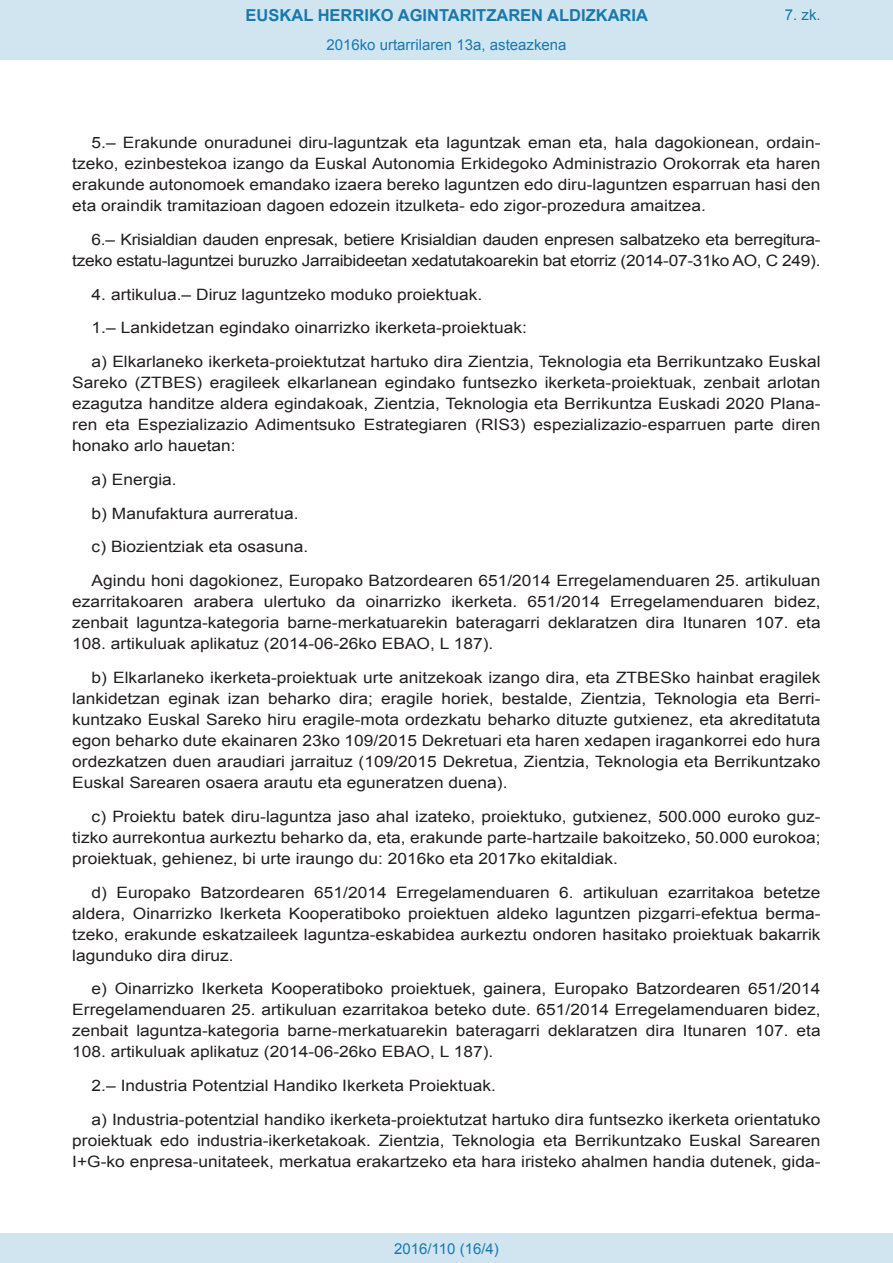
<style>
.page{position:relative;width:893px;height:1263px;background:#fff}
.page>*{position:absolute;margin:0;border:0;box-sizing:border-box;transform-origin:0 0}
.t1{font:700 16.5px "Arial";color:#1879ad}
.BOPVDetalle{font:15.6px/21px "Arial";color:#231f20;text-align:justify;scale:1.11 1}
.BOPVDetalle-2{font:15.6px/21px "Arial";letter-spacing:-.02em;color:#231f20;text-align:right;scale:1.11 1}
.Paginacion_Centro{font:15px "Arial";color:#1879ad}
</style>
<div class="page">
<div style="left:0;top:0;width:893px;height:60px;background:#d0e5f0"></div>
<div style="left:0;top:1233px;width:893px;height:30px;background:#d0e5f0"></div>
<p class="t1" style="left:246px;top:4px;width:404px">EUSKAL HERRIKO AGINTARITZAREN ALDIZKARIA</p>
<p class="Paginacion_Centro" style="left:326px;top:35px;width:242px">2016ko urtarrilaren 13a, asteazkena</p>
<p class="Paginacion_Centro" style="left:785px;top:5px;width:37px">7. zk.</p>
<p class="BOPVDetalle" style="left:72px;top:132px;width:676px;text-indent:19px">5.– Erakunde onuradunei diru-laguntzak eta laguntzak eman eta, hala dagokionean, ordain&shy;tzeko, ezinbestekoa izango da Euskal Autonomia Erkidegoko Administrazio Orokorrak eta haren erakunde autonomoek emandako izaera bereko laguntzen edo diru-laguntzen esparruan hasi den eta oraindik tramitazioan dagoen edozein itzulketa- edo zigor-prozedura amaitzea.</p>
<p class="BOPVDetalle-2" style="left:72px;top:229px;width:676px">6.– Krisialdian dauden enpresak, betiere Krisialdian dauden enpresen salbatzeko eta berregitura&shy;tzeko estatu-laguntzei buruzko Jarraibideetan xedatutakoarekin bat etorriz (2014-07-31ko AO, C 249).</p>
<p class="BOPVDetalle" style="left:92px;top:284px;width:353px">4. artikulua.– Diruz laguntzeko moduko proiektuak.</p>
<p class="BOPVDetalle" style="left:92px;top:318px;width:394px">1.– Lankidetzan egindako oinarrizko ikerketa-proiektuak:</p>
<p class="BOPVDetalle" style="left:72px;top:351px;width:676px;text-indent:19px">a) Elkarlaneko ikerketa-proiektutzat hartuko dira Zientzia, Teknologia eta Berrikuntzako Euskal Sareko (ZTBES) eragileek elkarlanean egindako funtsezko ikerketa-proiektuak, zenbait arlotan ezagutza handitze aldera egindakoak, Zientzia, Teknologia eta Berrikuntza Euskadi 2020 Plana&shy;ren eta Espezializazio Adimentsuko Estrategiaren (RIS3) espezializazio-esparruen parte diren honako arlo hauetan:</p>
<p class="BOPVDetalle" style="left:92px;top:469px;width:78px">a) Energia.</p>
<p class="BOPVDetalle" style="left:92px;top:503px;width:188px">b) Manufaktura aurreratua.</p>
<p class="BOPVDetalle" style="left:92px;top:537px;width:197px">c) Biozientziak eta osasuna.</p>
<p class="BOPVDetalle" style="left:72px;top:570px;width:676px;text-indent:19px">Agindu honi dagokionez, Europako Batzordearen 651/2014 Erregelamenduaren 25. artikuluan ezarritakoaren arabera ulertuko da oinarrizko ikerketa. 651/2014 Erregelamenduaren bidez, zenbait laguntza-kategoria barne-merkatuarekin bateragarri deklaratzen dira Itunaren 107. eta 108. artikuluak aplikatuz (2014-06-26ko EBAO, L 187).</p>
<p class="BOPVDetalle" style="left:72px;top:667px;width:676px;text-indent:19px">b) Elkarlaneko ikerketa-proiektuak urte anitzekoak izango dira, eta ZTBESko hainbat eragilek lankidetzan eginak izan beharko dira; eragile horiek, bestalde, Zientzia, Teknologia eta Berri&shy;kuntzako Euskal Sareko hiru eragile-mota ordezkatu beharko dituzte gutxienez, eta akreditatuta egon beharko dute ekainaren 23ko 109/2015 Dekretuari eta haren xedapen iragankorrei edo hura ordezkatzen duen araudiari jarraituz (109/2015 Dekretua, Zientzia, Teknologia eta Berrikuntzako Euskal Sarearen osaera arautu eta eguneratzen duena).</p>
<p class="BOPVDetalle" style="left:72px;top:806px;width:676px;text-indent:19px">c) Proiektu batek diru-laguntza jaso ahal izateko, proiektuko, gutxienez, 500.000 euroko guz&shy;tizko aurrekontua aurkeztu beharko da, eta, erakunde parte-hartzaile bakoitzeko, 50.000 eurokoa; proiektuak, gehienez, bi urte iraungo du: 2016ko eta 2017ko ekitaldiak.</p>
<p class="BOPVDetalle" style="left:72px;top:882px;width:676px;text-indent:19px">d) Europako Batzordearen 651/2014 Erregelamenduaren 6. artikuluan ezarritakoa betetze aldera, Oinarrizko Ikerketa Kooperatiboko proiektuen aldeko laguntzen pizgarri-efektua berma&shy;tzeko, erakunde eskatzaileek laguntza-eskabidea aurkeztu ondoren hasitako proiektuak bakarrik lagunduko dira diruz.</p>
<p class="BOPVDetalle" style="left:72px;top:978px;width:676px;text-indent:19px">e) Oinarrizko Ikerketa Kooperatiboko proiektuek, gainera, Europako Batzordearen 651/2014<br>Erregelamenduaren 25. artikuluan ezarritakoa beteko dute. 651/2014 Erregelamenduaren bidez, zenbait laguntza-kategoria barne-merkatuarekin bateragarri deklaratzen dira Itunaren 107. eta 108. artikuluak aplikatuz (2014-06-26ko EBAO, L 187).</p>
<p class="BOPVDetalle" style="left:92px;top:1075px;width:366px">2.– Industria Potentzial Handiko Ikerketa Proiektuak.</p>
<p class="BOPVDetalle" style="left:72px;top:1109px;width:676px;text-indent:19px">a) Industria-potentzial handiko ikerketa-proiektutzat hartuko dira funtsezko ikerketa orientatuko proiektuak edo industria-ikerketakoak. Zientzia, Teknologia eta Berrikuntzako Euskal Sarearen I+G-ko enpresa-unitateek, merkatua erakartzeko eta hara iristeko ahalmen handia dutenek, gida-</p>
<p class="Paginacion_Centro" style="left:394px;top:1238px;width:106px">2016/110 (16/4)</p>
</div>
